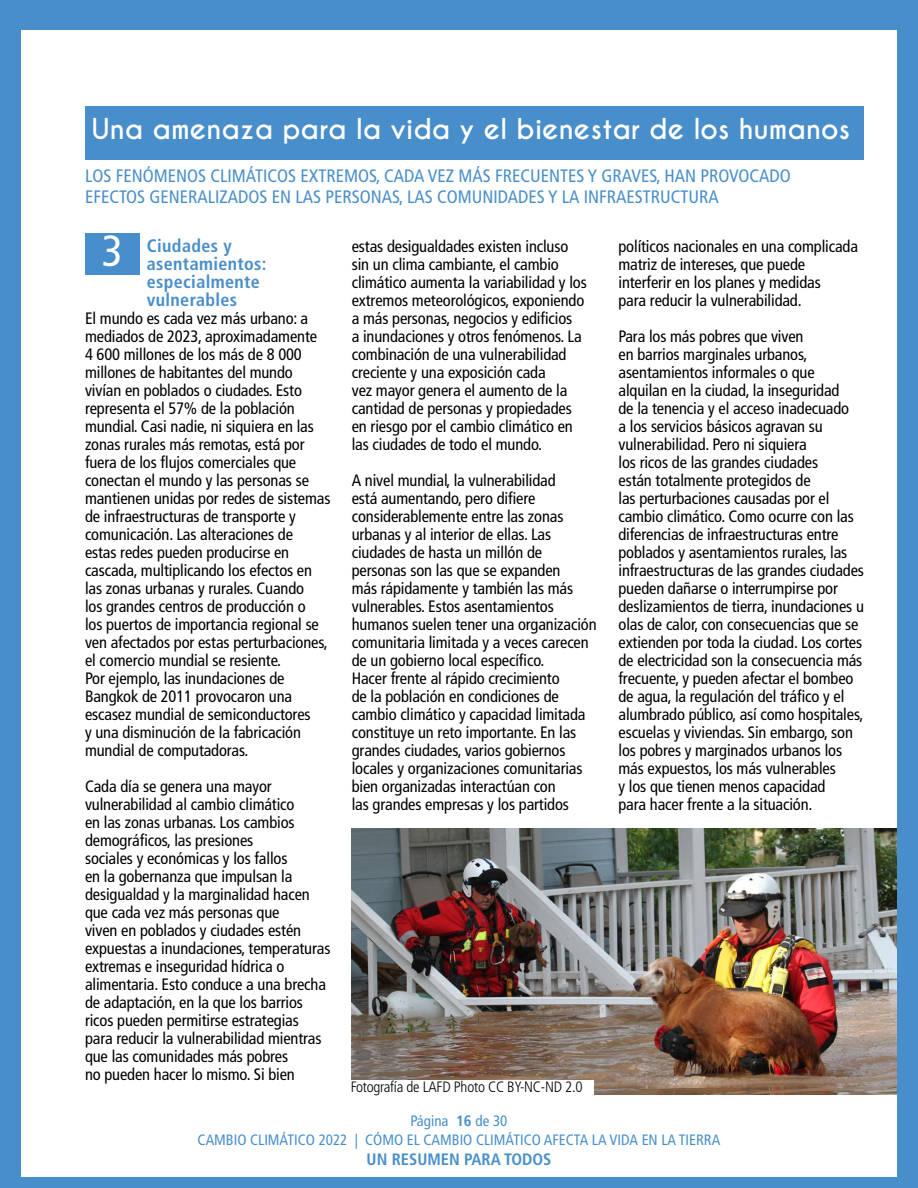
<style>
.page{position:relative;width:918px;height:1188px;background:#488ecb}
.page>*{position:absolute;margin:0;border:0;box-sizing:border-box;transform-origin:0 0}
.t1{font:condensed 43.5px "Frutiger LT Pro";color:#fff}
.t2{font:700 27px "Caviar Dreams";color:#fff}
.t3{font:condensed 18px/21px "Frutiger LT Pro";color:#488ecb}
.t4{font:700 condensed 18px/18px "Frutiger LT Pro";letter-spacing:.02em;color:#488ecb}
.t5{font:condensed 16.5px/18px "Frutiger LT Pro";letter-spacing:-.01em;color:#000}
.t6{font:700 condensed 16.5px "Frutiger LT Pro";color:#488ecb}
.t7{font:condensed 15px/19.5px "Frutiger LT Pro";color:#488ecb;text-align:center}
.t8{font:300 condensed 15px "Frutiger LT Pro";letter-spacing:-.015em;color:#000}
.s1{font-weight:700}
</style>
<div class="page">
<div style="left:21px;top:30px;width:876px;height:1147px;background:#fff"></div>
<div style="left:85px;top:234px;width:54px;height:41px;background:#488ecb"></div>
<img style="left:352px;top:828px;width:545px;height:266px">
<div style="left:351px;top:1080px;width:243px;height:16px;background:#fff"></div>
<div style="left:85px;top:106px;width:779px;height:54px;background:#488ecb"></div>
<h2 class="t2" style="left:92px;top:113px;width:760px">Una amenaza para la vida y el bienestar de los humanos</h2>
<p class="t3" style="left:85px;top:165px;width:707px">LOS FENÓMENOS CLIMÁTICOS EXTREMOS, CADA VEZ MÁS FRECUENTES Y GRAVES, HAN PROVOCADO<br>EFECTOS GENERALIZADOS EN LAS PERSONAS, LAS COMUNIDADES Y LA INFRAESTRUCTURA</p>
<h1 class="t1" style="left:102px;top:226px;width:22px">3</h1>
<p class="t5" style="left:352px;top:237px;width:237px">estas desigualdades existen incluso sin un clima cambiante, el cambio climático aumenta la variabilidad y los extremos meteorológicos, exponiendo a más personas, negocios y edificios<br>a inundaciones y otros fenómenos. La combinación de una vulnerabilidad creciente y una exposición cada<br>vez mayor genera el aumento de la cantidad de personas y propiedades en riesgo por el cambio climático en las ciudades de todo el mundo.</p>
<p class="t5" style="left:352px;top:471px;width:246px">A nivel mundial, la vulnerabilidad<br>está aumentando, pero difiere considerablemente entre las zonas urbanas y al interior de ellas. Las ciudades de hasta un millón de personas son las que se expanden<br>más rápidamente y también las más vulnerables. Estos asentamientos humanos suelen tener una organización comunitaria limitada y a veces carecen de un gobierno local específico.<br>Hacer frente al rápido crecimiento<br>de la población en condiciones de cambio climático y capacidad limitada constituye un reto importante. En las grandes ciudades, varios gobiernos locales y organizaciones comunitarias bien organizadas interactúan con<br>las grandes empresas y los partidos</p>
<p class="t4" style="left:147px;top:237px;width:121px">Ciudades y asentamientos: especialmente vulnerables</p>
<p class="t5" style="left:85px;top:309px;width:247px">El mundo es cada vez más urbano: a mediados de 2023, aproximadamente<br>4 600 millones de los más de 8 000 millones de habitantes del mundo vivían en poblados o ciudades. Esto representa el 57% de la población mundial. Casi nadie, ni siquiera en las zonas rurales más remotas, está por fuera de los flujos comerciales que conectan el mundo y las personas se mantienen unidas por redes de sistemas de infraestructuras de transporte y comunicación. Las alteraciones de<br>estas redes pueden producirse en cascada, multiplicando los efectos en las zonas urbanas y rurales. Cuando<br>los grandes centros de producción o<br>los puertos de importancia regional se ven afectados por estas perturbaciones, el comercio mundial se resiente.<br>Por ejemplo, las inundaciones de Bangkok de 2011 provocaron una escasez mundial de semiconductores<br>y una disminución de la fabricación mundial de computadoras.</p>
<p class="t5" style="left:85px;top:777px;width:247px">Cada día se genera una mayor vulnerabilidad al cambio climático<br>en las zonas urbanas. Los cambios demográficos, las presiones<br>sociales y económicas y los fallos<br>en la gobernanza que impulsan la desigualdad y la marginalidad hacen que cada vez más personas que<br>viven en poblados y ciudades estén expuestas a inundaciones, temperaturas extremas e inseguridad hídrica o alimentaria. Esto conduce a una brecha de adaptación, en la que los barrios ricos pueden permitirse estrategias para reducir la vulnerabilidad mientras que las comunidades más pobres<br>no pueden hacer lo mismo. Si bien</p>
<p class="t8" style="left:351px;top:1078px;width:234px">Fotografía de LAFD Photo CC BY-NC-ND 2.0</p>
<p class="t5" style="left:619px;top:237px;width:241px">políticos nacionales en una complicada matriz de intereses, que puede interferir en los planes y medidas<br>para reducir la vulnerabilidad.</p>
<p class="t5" style="left:619px;top:327px;width:247px">Para los más pobres que viven<br>en barrios marginales urbanos, asentamientos informales o que alquilan en la ciudad, la inseguridad<br>de la tenencia y el acceso inadecuado<br>a los servicios básicos agravan su vulnerabilidad. Pero ni siquiera<br>los ricos de las grandes ciudades<br>están totalmente protegidos de<br>las perturbaciones causadas por el cambio climático. Como ocurre con las diferencias de infraestructuras entre poblados y asentamientos rurales, las infraestructuras de las grandes ciudades pueden dañarse o interrumpirse por deslizamientos de tierra, inundaciones u olas de calor, con consecuencias que se extienden por toda la ciudad. Los cortes de electricidad son la consecuencia más frecuente, y pueden afectar el bombeo de agua, la regulación del tráfico y el alumbrado público, así como hospitales, escuelas y viviendas. Sin embargo, son los pobres y marginados urbanos los más expuestos, los más vulnerables<br>y los que tienen menos capacidad<br>para hacer frente a la situación.</p>
<p class="t7" style="left:198px;top:1111px;width:524px">Página <span class="s1">16</span> de 30<br>CAMBIO CLIMÁTICO 2022 | CÓMO EL CAMBIO CLIMÁTICO AFECTA LA VIDA EN LA TIERRA</p>
<p class="t6" style="left:367px;top:1149px;width:186px">UN RESUMEN PARA TODOS</p>
</div>
